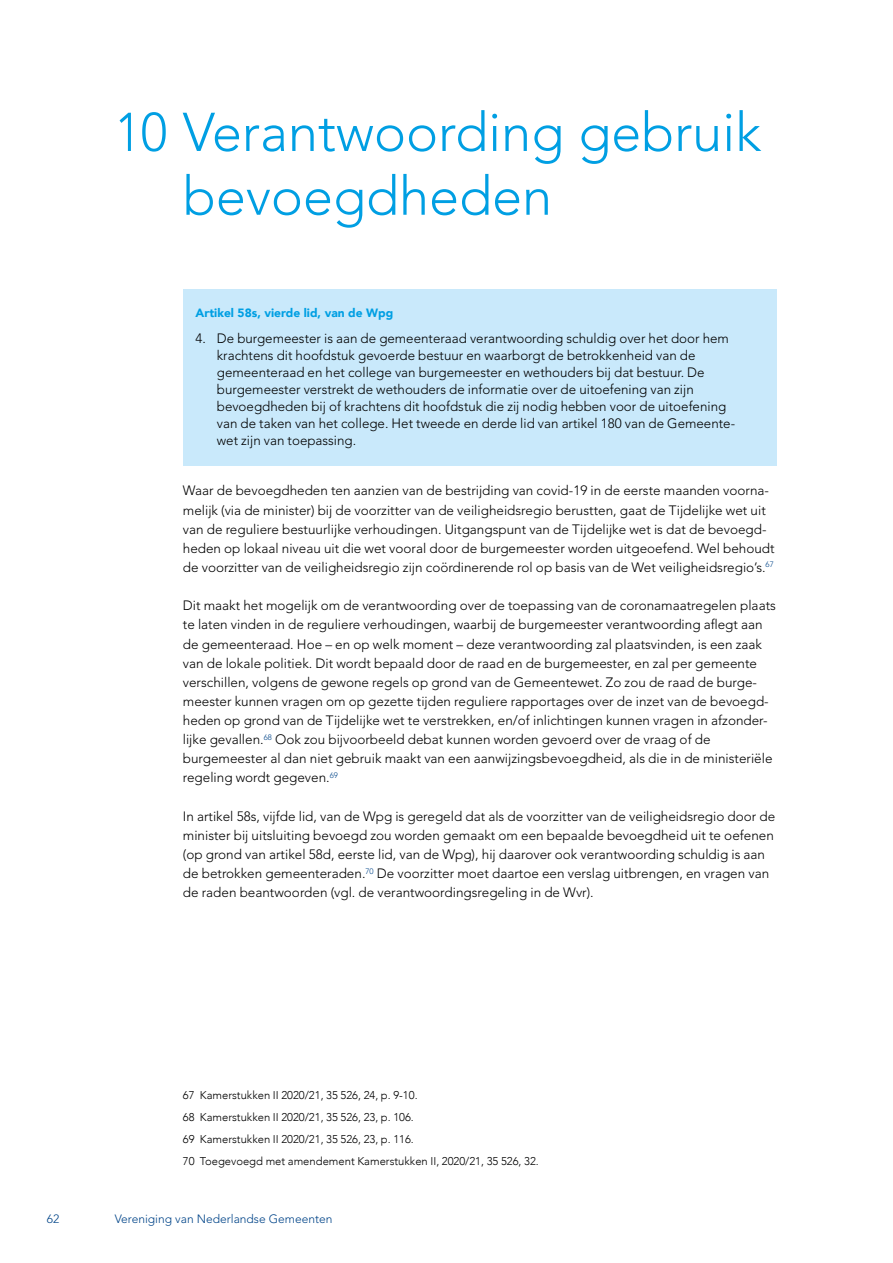
<style>
.page{position:relative;width:893px;height:1263px;background:#fff}
.page>*{position:absolute;margin:0;border:0;box-sizing:border-box;transform-origin:0 0}
.t1{font:300 54px/63.8px "Avenir";color:#009fe3;scale:.93 1}
.t2{font:300 13.5px/19.2px "Avenir LT Std";color:#000}
.t3{font:300 12px "Avenir LT Std";color:#048}
.t4{font:900 12px "Avenir";color:#009fe3}
.t5{font:300 11.25px/22px "Avenir";color:#000}
</style>
<div class="page">
<div style="left:183px;top:289px;width:594px;height:176px;background:#c9e9fb"></div>
<h1 class="t1" style="left:183px;top:101px;width:623px;text-indent:-68px">10 Verantwoording gebruik bevoegdheden</h1>
<p class="t4" style="left:196px;top:303px;width:199px">Artikel 58s, vierde lid, van de Wpg</p>
<p class="t2" style="left:217px;top:330px;width:520px;line-height:17px;text-indent:-21px">4. De burgemeester is aan de gemeenteraad verantwoording schuldig over het door hem krachtens dit hoofdstuk gevoerde bestuur en waarborgt de betrokkenheid van de gemeenteraad en het college van burgemeester en wethouders bij dat bestuur. De burgemeester verstrekt de wethouders de informatie over de uitoefening van zijn bevoegdheden bij of krachtens dit hoofdstuk die zij nodig hebben voor de uitoefening van de taken van het college. Het tweede en derde lid van artikel 180 van de Gemeente&shy;wet zijn van toepassing.</p>
<p class="t2" style="left:183px;top:481px;width:593px">Waar de bevoegdheden ten aanzien van de bestrijding van covid-19 in de eerste maanden voorna&shy;melijk (via de minister) bij de voorzitter van de veiligheidsregio berustten, gaat de Tijdelijke wet uit van de reguliere bestuurlijke verhoudingen. Uitgangspunt van de Tijdelijke wet is dat de bevoegd&shy;heden op lokaal niveau uit die wet vooral door de burgemeester worden uitgeoefend. Wel behoudt de voorzitter van de veiligheidsregio zijn coördinerende rol op basis van de Wet veiligheidsregio’s.<sup>67</sup></p>
<p class="t2" style="left:183px;top:596px;width:595px">Dit maakt het mogelijk om de verantwoording over de toepassing van de coronamaatregelen plaats te laten vinden in de reguliere verhoudingen, waarbij de burgemeester verantwoording aflegt aan de gemeenteraad. Hoe – en op welk moment – deze verantwoording zal plaatsvinden, is een zaak van de lokale politiek. Dit wordt bepaald door de raad en de burgemeester, en zal per gemeente verschillen, volgens de gewone regels op grond van de Gemeentewet. Zo zou de raad de burge&shy;meester kunnen vragen om op gezette tijden reguliere rapportages over de inzet van de bevoegd&shy;heden op grond van de Tijdelijke wet te verstrekken, en/of inlichtingen kunnen vragen in afzonder&shy;lijke gevallen.<sup>68</sup> Ook zou bijvoorbeeld debat kunnen worden gevoerd over de vraag of de burgemeester al dan niet gebruik maakt van een aanwijzingsbevoegdheid, als die in de ministeriële regeling wordt gegeven.<sup>69</sup></p>
<p class="t2" style="left:183px;top:806px;width:594px">In artikel 58s, vijfde lid, van de Wpg is geregeld dat als de voorzitter van de veiligheidsregio door de minister bij uitsluiting bevoegd zou worden gemaakt om een bepaalde bevoegdheid uit te oefenen (op grond van artikel 58d, eerste lid, van de Wpg), hij daarover ook verantwoording schuldig is aan de betrokken gemeenteraden.<sup>70</sup> De voorzitter moet daartoe een verslag uitbrengen, en vragen van de raden beantwoorden (vgl. de verantwoordingsregeling in de Wvr).</p>
<p class="t5" style="left:183px;top:1084px;width:357px">67 Kamerstukken II 2020/21, 35 526, 24, p. 9-10.<br>68 Kamerstukken II 2020/21, 35 526, 23, p. 106.<br>69 Kamerstukken II 2020/21, 35 526, 23, p. 116.<br>70 Toegevoegd met amendement Kamerstukken II, 2020/21, 35 526, 32.</p>
<p class="t3" style="left:47px;top:1211px;width:14px">62</p>
<p class="t3" style="left:115px;top:1211px;width:219px">Vereniging van Nederlandse Gemeenten</p>
</div>
